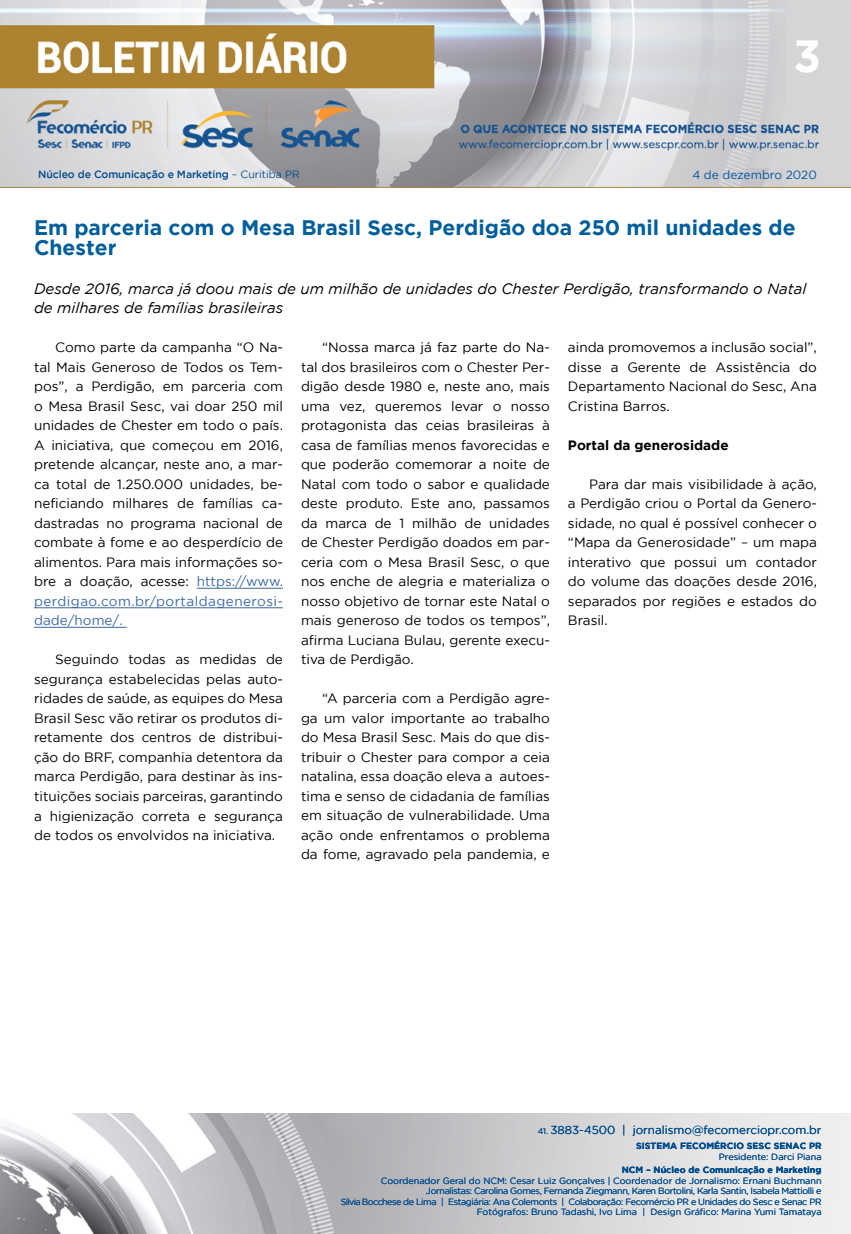
<style>
.page{position:relative;width:851px;height:1234px;background:#fff}
.page>*{position:absolute;margin:0;border:0;box-sizing:border-box;transform-origin:0 0}
.t1{font:700 45px "Gotham";color:#fff}
.t2{font:700 21px/19.5px "Gotham";color:#005e9b}
.t3{font:italic 15px/19.5px "Gotham";color:#000}
.t4{font:13.5px/19.5px "Gotham";color:#000;text-align:justify}
.t5{font:700 13.5px "Gotham";color:#000}
.t6{font:11.85px "Gotham";color:#00529c}
.t7{font:11.55px "Gotham";color:#004b8d}
.t8{font:500 10.5px "Gotham";letter-spacing:-.01em;color:#004b8d}
.t9{font:9px/10.5px "Gotham";letter-spacing:-.04em;color:#004b8d;text-align:right}
.t10{font:700 9px "Gotham";color:#004b8d}
.t11{font:9px "Gotham";color:#004b8d}
.s1{font-weight:400}
.s2{color:#3a68a5}
.s3{font-size:8.25px}
</style>
<div class="page">
<img style="left:0;top:0;width:850px;height:188px">
<img style="left:0;top:1113px;width:850px;height:120px">
<hr style="left:197px;top:588px;width:86px;height:1px;background:#3a68a5">
<hr style="left:34px;top:607px;width:249px;height:1px;background:#3a68a5">
<hr style="left:34px;top:627px;width:93px;height:1px;background:#3a68a5">
<h1 class="t1" style="left:793px;top:30px;width:29px">3</h1>
<p class="t8" style="left:38px;top:168px;width:263px">Núcleo de Comunicação e Marketing <span class="s1">– Curitiba PR</span></p>
<p class="t6" style="left:692px;top:168px;width:126px">4 de dezembro 2020</p>
<h2 class="t2" style="left:34px;top:217px;width:763px">Em parceria com o Mesa Brasil Sesc, Perdigão doa 250 mil unidades de<br>Chester</h2>
<p class="t3" style="left:34px;top:278px;width:773px">Desde 2016, marca já doou mais de um milhão de unidades do Chester Perdigão, transformando o Natal de milhares de famílias brasileiras</p>
<p class="t4" style="left:34px;top:337px;width:250px;text-indent:21px">Como parte da campanha “O Na&shy;tal Mais Generoso de Todos os Tem&shy;pos”, a Perdigão, em parceria com o Mesa Brasil Sesc, vai doar 250 mil unidades de Chester em todo o país.<br>A iniciativa, que começou em 2016, pretende alcançar, neste ano, a mar&shy;ca total de 1.250.000 unidades, be&shy;neficiando milhares de famílias ca&shy;dastradas no programa nacional de combate à fome e ao desperdício de alimentos. Para mais informações so&shy;bre a doação, acesse: <span class="s2">https://www. perdigao.com.br/portaldagenerosi&shy;dade/home/.</span></p>
<p class="t4" style="left:34px;top:649px;width:250px;text-indent:21px">Seguindo todas as medidas de segurança estabelecidas pelas auto&shy;ridades de saúde, as equipes do Mesa Brasil Sesc vão retirar os produtos di&shy;retamente dos centros de distribui&shy;ção do BRF, companhia detentora da marca Perdigão, para destinar às ins&shy;tituições sociais parceiras, garantindo a higienização correta e segurança de todos os envolvidos na iniciativa.</p>
<p class="t4" style="left:568px;top:337px;width:250px">ainda promovemos a inclusão social”, disse a Gerente de Assistência do Departamento Nacional do Sesc, Ana Cristina Barros.</p>
<p class="t5" style="left:568px;top:437px;width:162px">Portal da generosidade</p>
<p class="t4" style="left:568px;top:473px;width:250px;text-indent:21px">Para dar mais visibilidade à ação, a Perdigão criou o Portal da Genero&shy;sidade, no qual é possível conhecer o “Mapa da Generosidade” – um mapa interativo que possui um contador do volume das doações desde 2016, separados por regiões e estados do Brasil.</p>
<p class="t4" style="left:301px;top:337px;width:250px;text-indent:21px">“Nossa marca já faz parte do Na&shy;tal dos brasileiros com o Chester Per&shy;digão desde 1980 e, neste ano, mais uma vez, queremos levar o nosso protagonista das ceias brasileiras à casa de famílias menos favorecidas e que poderão comemorar a noite de Natal com todo o sabor e qualidade deste produto. Este ano, passamos da marca de 1 milhão de unidades de Chester Perdigão doados em par&shy;ceria com o Mesa Brasil Sesc, o que nos enche de alegria e materializa o nosso objetivo de tornar este Natal o mais generoso de todos os tempos”, afirma Luciana Bulau, gerente execu&shy;tiva de Perdigão.</p>
<p class="t4" style="left:301px;top:688px;width:250px;text-indent:21px">“A parceria com a Perdigão agre&shy;ga um valor importante ao trabalho do Mesa Brasil Sesc. Mais do que dis&shy;tribuir o Chester para compor a ceia natalina, essa doação eleva a autoes&shy;tima e senso de cidadania de famílias em situação de vulnerabilidade. Uma ação onde enfrentamos o problema da fome, agravado pela pandemia, e</p>
<p class="t7" style="left:537px;top:1123px;width:285px"><span class="s3">41.</span> 3883-4500 | jornalismo@fecomerciopr.com.br</p>
<p class="t10" style="left:636px;top:1140px;width:187px">SISTEMA FECOMÉRCIO SESC SENAC PR</p>
<p class="t11" style="left:718px;top:1151px;width:104px">Presidente: Darci Piana</p>
<p class="t10" style="left:621px;top:1164px;width:201px">NCM – Núcleo de Comunicação e Marketing</p>
<p class="t9" style="left:341px;top:1174px;width:482px">Coordenador Geral do NCM: Cesar Luiz Gonçalves | Coordenador de Jornalismo: Ernani Buchmann Jornalistas: Carolina Gomes, Fernanda Ziegmann, Karen Bortolini, Karla Santin, Isabela Mattiolli e<br>Silvia Bocchese de Lima | Estagiária: Ana Colemonts | Colaboração: Fecomércio PR e Unidades do Sesc e Senac PR Fotógrafos: Bruno Tadashi, Ivo Lima | Design Gráfico: Marina Yumi Tamataya</p>
</div>
